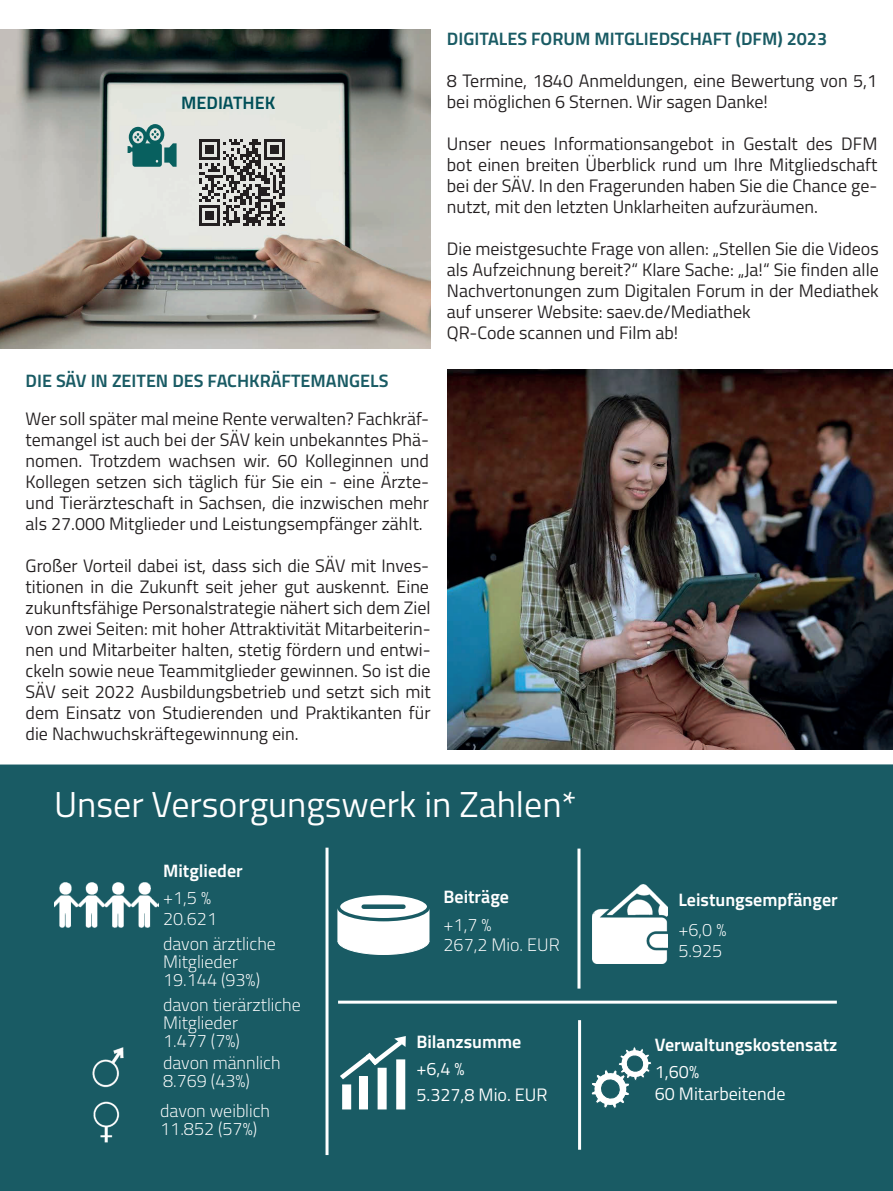
<style>
.page{position:relative;width:893px;height:1191px;background:#fff}
.page>*{position:absolute;margin:0;border:0;box-sizing:border-box;transform-origin:0 0}
.t1{font:36px "Titillium Text";color:#fff}
.t2{font:18px/21px "Titillium Text";color:#231f20;text-align:justify}
.t3{font:300 18px/18px "Titillium Text";color:#fff}
.t4{font:700 18px "Titillium Text";color:#195b64}
.t5{font:700 18px "Titillium Text";color:#fff}
.t6{font:18px/21.9px "Titillium Text";color:#fff}
.t7{font:700 18px "Titillium Text";color:#004f58}
</style>
<div class="page">
<div style="left:0;top:764px;width:893px;height:427px;background:#195b64"></div>
<div style="left:343px;top:1085px;width:8px;height:23px;background:#fff"></div>
<div style="left:342px;top:1084px;width:9px;height:25px;border:1px solid #fff"></div>
<div style="left:359px;top:1076px;width:8px;height:32px;background:#fff"></div>
<div style="left:359px;top:1076px;width:9px;height:33px;border:1px solid #fff"></div>
<div style="left:378px;top:1068px;width:8px;height:40px;background:#fff"></div>
<div style="left:378px;top:1067px;width:9px;height:42px;border:1px solid #fff"></div>
<div style="left:397px;top:1060px;width:8px;height:48px;background:#fff"></div>
<div style="left:396px;top:1059px;width:9px;height:50px;border:1px solid #fff"></div>
<svg style="left:340px;top:1036px;width:66px;height:43px"></svg>
<svg style="left:338px;top:910px;width:91px;height:44px;background:#eaf0f1"></svg>
<svg style="left:338px;top:893px;width:91px;height:26px"></svg>
<div style="left:337px;top:891px;width:93px;height:30px;border:3px solid #195b64;border-radius:50%"></div>
<div style="left:364px;top:904px;width:39px;height:5px;background:#195b64"></div>
<img style="left:592px;top:885px;width:75px;height:78px">
<img style="left:54px;top:883px;width:104px;height:44px">
<img style="left:92px;top:1047px;width:32px;height:41px">
<img style="left:93px;top:1101px;width:27px;height:42px">
<hr style="left:338px;top:1000px;width:499px;height:3px;background:#fff">
<hr style="left:577px;top:848px;width:3px;height:140px;background:#fff">
<hr style="left:578px;top:1020px;width:3px;height:129px;background:#fff">
<hr style="left:326px;top:847px;width:3px;height:308px;background:#fff">
<svg style="left:591px;top:1047px;width:60px;height:62px"></svg>
<img style="left:0;top:30px;width:431px;height:319px">
<img style="left:447px;top:369px;width:446px;height:380px">
<svg style="left:128px;top:124px;width:49px;height:43px;background:#5c9390"></svg>
<svg style="left:199px;top:139px;width:86px;height:87px;background:#858482"></svg>
<p class="t7" style="left:181px;top:89px;width:96px">MEDIATHEK</p>
<p class="t4" style="left:26px;top:367px;width:364px">DIE SÄV IN ZEITEN DES FACHKRÄFTEMANGELS</p>
<p class="t2" style="left:26px;top:407px;width:405px">Wer soll später mal meine Rente verwalten? Fachkräf&shy;temangel ist auch bei der SÄV kein unbekanntes Phä&shy;nomen. Trotzdem wachsen wir. 60 Kolleginnen und Kollegen setzen sich täglich für Sie ein - eine Ärzte&shy;und Tierärzteschaft in Sachsen, die inzwischen mehr als 27.000 Mitglieder und Leistungsempfänger zählt.</p>
<p class="t2" style="left:26px;top:554px;width:407px">Großer Vorteil dabei ist, dass sich die SÄV mit Inves&shy;titionen in die Zukunft seit jeher gut auskennt. Eine zukunftsfähige Personalstrategie nähert sich dem Ziel von zwei Seiten: mit hoher Attraktivität Mitarbeiterin&shy;nen und Mitarbeiter halten, stetig fördern und entwi&shy;ckeln sowie neue Teammitglieder gewinnen. So ist die SÄV seit 2022 Ausbildungsbetrieb und setzt sich mit dem Einsatz von Studierenden und Praktikanten für die Nachwuchskräftegewinnung ein.</p>
<p class="t4" style="left:447px;top:25px;width:382px">DIGITALES FORUM MITGLIEDSCHAFT (DFM) 2023</p>
<p class="t2" style="left:447px;top:69px;width:432px">8 Termine, 1840 Anmeldungen, eine Bewertung von 5,1 bei möglichen 6 Sternen. Wir sagen Danke!</p>
<p class="t2" style="left:447px;top:132px;width:432px">Unser neues Informationsangebot in Gestalt des DFM bot einen breiten Überblick rund um Ihre Mitgliedschaft bei der SÄV. In den Fragerunden haben Sie die Chance ge&shy;nutzt, mit den letzten Unklarheiten aufzuräumen.</p>
<p class="t2" style="left:447px;top:237px;width:434px;text-align:left">Die meistgesuchte Frage von allen: „Stellen Sie die Videos als Aufzeichnung bereit?“ Klare Sache: „Ja!“ Sie finden alle Nachvertonungen zum Digitalen Forum in der Mediathek auf unserer Website: saev.de/Mediathek<br>QR-Code scannen und Film ab!</p>
<h1 class="t1" style="left:54px;top:777px;width:524px">Unser Versorgungswerk in Zahlen*</h1>
<p class="t5" style="left:163px;top:856px;width:81px">Mitglieder</p>
<p class="t3" style="left:163px;top:885px;width:55px;line-height:21.6px">+1,5 %<br>20.621</p>
<p class="t3" style="left:163px;top:934px;width:114px">davon ärztliche<br>Mitglieder<br>19.144 (93%)</p>
<p class="t3" style="left:163px;top:994px;width:139px">davon tierärztliche<br>Mitglieder<br>1.477 (7%)</p>
<p class="t3" style="left:163px;top:1053px;width:119px">davon männlich<br>8.769 (43%)</p>
<p class="t3" style="left:160px;top:1100px;width:111px">davon weiblich<br>11.852 (57%)</p>
<p class="t5" style="left:443px;top:883px;width:67px">Beiträge</p>
<p class="t3" style="left:443px;top:914px;width:118px;line-height:19.6px">+1,7 %<br>267,2 Mio. EUR</p>
<p class="t5" style="left:416px;top:1027px;width:106px">Bilanzsumme</p>
<p class="t6" style="left:416px;top:1057px;width:50px">+6,4 %</p>
<p class="t6" style="left:416px;top:1082px;width:133px">5.327,8 Mio. EUR</p>
<p class="t5" style="left:678px;top:886px;width:161px">Leistungsempfänger</p>
<p class="t3" style="left:678px;top:940px;width:45px">5.925</p>
<p class="t3" style="left:678px;top:919px;width:50px">+6,0 %</p>
<p class="t5" style="left:655px;top:1030px;width:184px">Verwaltungskostensatz</p>
<p class="t6" style="left:655px;top:1059px;width:132px">1,60%<br>60 Mitarbeitende</p>
</div>
